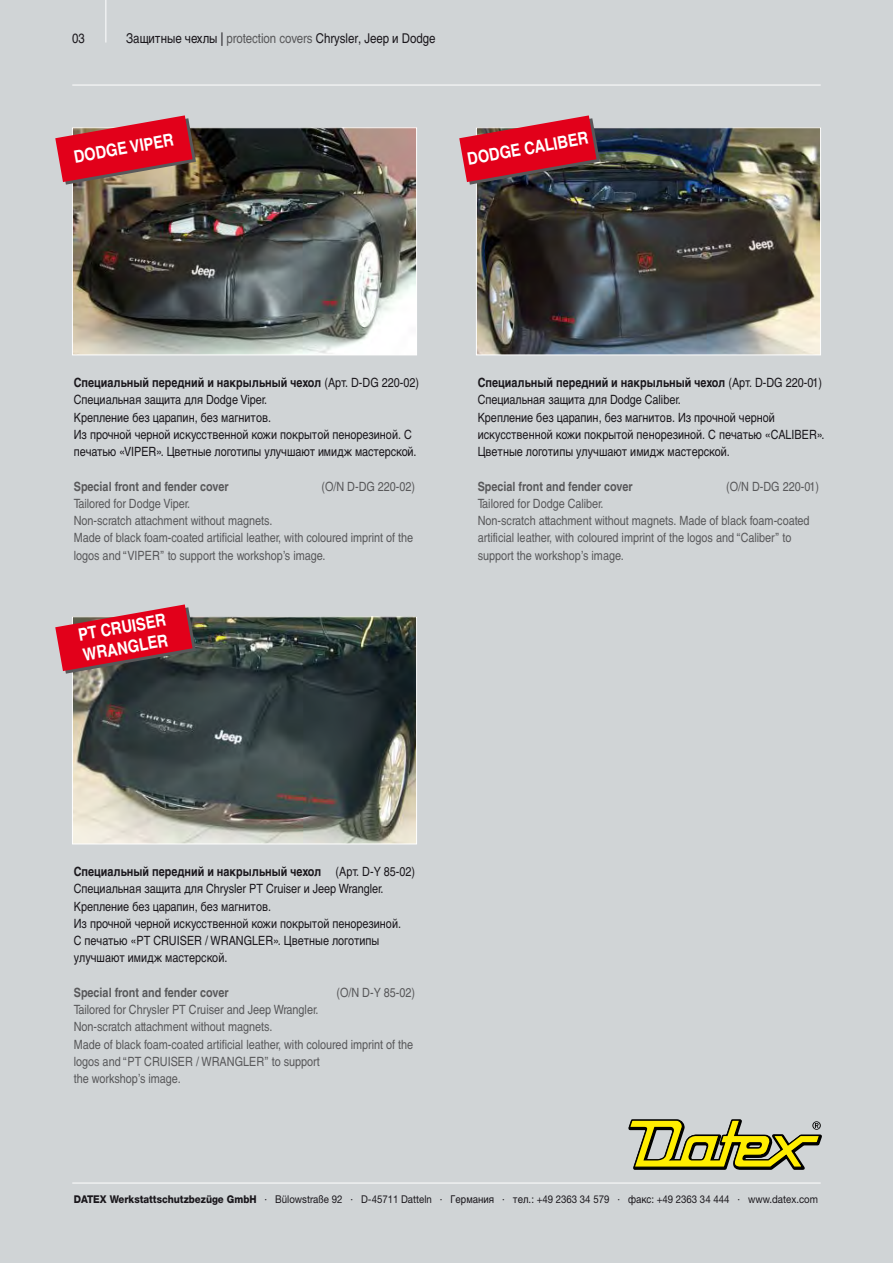
<style>
.page{position:relative;width:893px;height:1263px;background:#d0d4d6}
.page>*{position:absolute;margin:0;border:0;box-sizing:border-box;transform-origin:0 0}
.t1{font:700 17.25px/20.4px "Helvetica Cyr";color:#fff;scale:.85 1}
.t2{font:13.5px "Helvetica Cyr Upright";color:#1a171c;scale:.85 1}
.t3{font:12.75px/17.2px "Helvetica Cyr Upright";color:#58585a;scale:.85 1}
.t4{font:12.75px/17.2px "Helvetica Cyr Upright";color:#1a171c;scale:.85 1}
.t5{font:700 12.75px "Helvetica Cyr";color:#1a171c;scale:.85 1}
.t6{font:700 12.75px "Helvetica Cyr";color:#58585a;scale:.85 1}
.t7{font:10.8px "Helvetica Neue";color:#1a171c;scale:.9 1}
.s1{color:#58585a}
.s2{font-family:"Helvetica Cyr Upright";font-weight:400}
.s3{font-weight:800}
.s4{font-family:"Helvetica Cyr Upright"}
</style>
<div class="page">
<img style="left:74px;top:130px;width:341px;height:223px">
<div style="left:72px;top:128px;width:345px;height:227px;border:1px solid #fff"></div>
<hr style="left:106px;top:0;width:1px;height:43px;background:#fff">
<hr style="left:72px;top:85px;width:749px;height:1px;background:#fff">
<hr style="left:72px;top:1183px;width:749px;height:1px;background:#fff">
<svg style="left:628px;top:1119px;width:194px;height:51px"></svg>
<img style="left:478px;top:130px;width:341px;height:223px">
<div style="left:476px;top:128px;width:345px;height:227px;border:1px solid #fff"></div>
<img style="left:74px;top:619px;width:341px;height:223px">
<div style="left:72px;top:617px;width:345px;height:227px;border:1px solid #fff"></div>
<svg style="left:55px;top:115px;width:141px;height:70px"></svg>
<svg style="left:459px;top:115px;width:141px;height:70px"></svg>
<svg style="left:55px;top:604px;width:141px;height:70px"></svg>
<p class="t2" style="left:72px;top:33px;width:17px">03</p>
<p class="t2" style="left:126px;top:33px;width:365px">Защитные чехлы | <span class="s1">protection covers</span> Chrysler, Jeep и Dodge</p>
<h1 class="t1" style="left:73px;top:149px;width:120px;rotate:-10deg">DODGE VIPER</h1>
<h1 class="t1" style="left:466px;top:151px;width:145px;rotate:-10deg">DODGE CALIBER</h1>
<p class="t5" style="left:74px;top:378px;width:408px">Специальный передний и накрыльный чехол <span class="s2">(Арт. D-DG 220-02)</span></p>
<p class="t4" style="left:74px;top:392px;width:405px">Специальная защита для Dodge Viper.<br>Крепление без царапин, без магнитов.<br>Из прочной черной искусственной кожи покрытой пенорезиной. С печатью «VIPER». Цветные логотипы улучшают имидж мастерской.</p>
<p class="t6" style="left:74px;top:481px;width:184px">Special front and fender cover</p>
<p class="t3" style="left:321px;top:479px;width:112px">(O/N D-DG 220-02)</p>
<p class="t3" style="left:74px;top:496px;width:401px">Tailored for Dodge Viper.<br>Non-scratch attachment without magnets.<br>Made of black foam-coated artificial leather, with coloured imprint of the logos and “VIPER” to support the workshop’s image.</p>
<h1 class="t1" style="left:77px;top:627px;width:106px;rotate:-10deg">PT CRUISER<br>WRANGLER</h1>
<p class="t5" style="left:478px;top:378px;width:407px">Специальный передний и накрыльный чехол <span class="s2">(Арт. D-DG 220-01)</span></p>
<p class="t4" style="left:478px;top:392px;width:409px">Специальная защита для Dodge Caliber.<br>Крепление без царапин, без магнитов. Из прочной черной искусственной кожи покрытой пенорезиной. С печатью «CALIBER».<br>Цветные логотипы улучшают имидж мастерской.</p>
<p class="t6" style="left:478px;top:481px;width:184px">Special front and fender cover</p>
<p class="t3" style="left:726px;top:479px;width:111px">(O/N D-DG 220-01)</p>
<p class="t3" style="left:478px;top:496px;width:392px">Tailored for Dodge Caliber.<br>Non-scratch attachment without magnets. Made of black foam-coated artificial leather, with coloured imprint of the logos and “Caliber” to support the workshop’s image.</p>
<p class="t5" style="left:74px;top:867px;width:403px">Специальный передний и накрыльный чехол <span class="s2">(Арт. D-Y 85-02)</span></p>
<p class="t4" style="left:74px;top:881px;width:386px">Специальная защита для Chrysler PT Cruiser и Jeep Wrangler.<br>Крепление без царапин, без магнитов.<br>Из прочной черной искусственной кожи покрытой пенорезиной.<br>С печатью «PT CRUISER / WRANGLER». Цветные логотипы улучшают имидж мастерской.</p>
<p class="t6" style="left:74px;top:988px;width:184px">Special front and fender cover</p>
<p class="t3" style="left:336px;top:985px;width:94px">(O/N D-Y 85-02)</p>
<p class="t3" style="left:74px;top:1002px;width:401px">Tailored for Chrysler PT Cruiser and Jeep Wrangler.<br>Non-scratch attachment without magnets.<br>Made of black foam-coated artificial leather, with coloured imprint of the logos and “PT CRUISER / WRANGLER” to support<br>the workshop’s image.</p>
<p class="t7" style="left:74px;top:1195px;width:828px"><span class="s3">DATEX Werkstattschutzbezüge GmbH</span> · Bülowstraße 92 · D-45711 Datteln · <span class="s4">Гepмания</span> · <span class="s4">тел</span>.: +49 2363 34 579 · <span class="s4">факс</span>: +49 2363 34 444 · www.datex.com</p>
</div>
